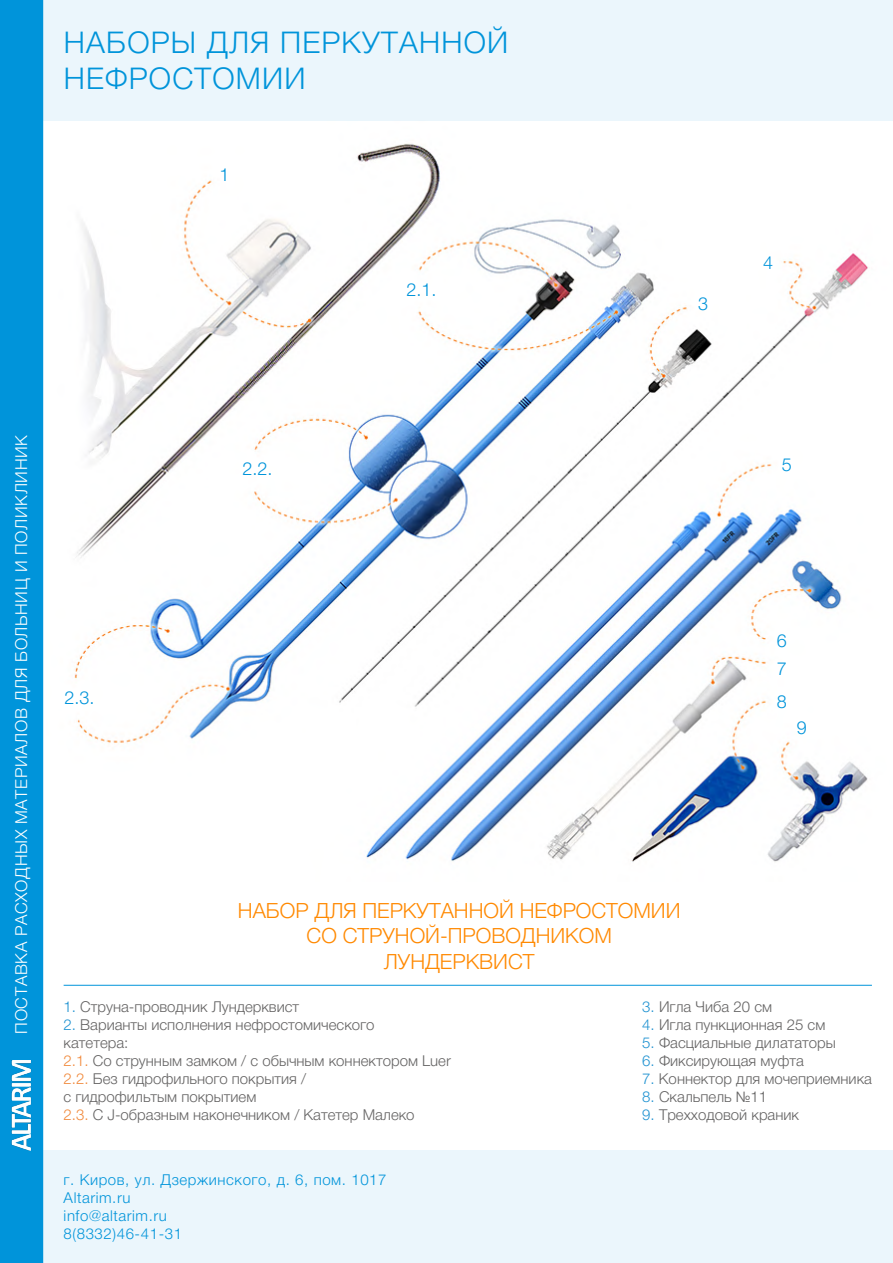
<style>
.page{position:relative;width:893px;height:1263px;background:#fff}
.page>*{position:absolute;margin:0;border:0;box-sizing:border-box;transform-origin:0 0}
.t1{font:300 30px/36px "Helvetica Neue Cyr";letter-spacing:.04em;color:#0094da}
.t2{font:300 21px/25.2px "Helvetica Neue Cyr";color:#ff8900;text-align:center}
.t3{font:300 18px/28.3px "Helvetica Neue Cyr";color:#0094da}
.t4{font:300 16.5px "Helvetica Neue Cyr";letter-spacing:.04em;color:#fff}
.t5{font:300 15px/18px "Helvetica Neue Cyr";color:#646363}
.t6{font:300 15px/18px "Helvetica Neue Cyr";letter-spacing:.04em;color:#0094da}
.s1{color:#1f92d1}
.s2{color:#f1893b}
</style>
<div class="page">
<img style="left:47px;top:120px;width:846px;height:742px">
<div style="left:43px;top:0;width:850px;height:120px;background:#ebf6fc"></div>
<div style="left:43px;top:1151px;width:850px;height:112px;background:#ebf6fc"></div>
<div style="left:0;top:0;width:43px;height:1263px;background:#0094da"></div>
<img style="left:11px;top:1060px;width:20px;height:91px">
<hr style="left:64px;top:985px;width:808px;height:1px;background:#0094da">
<h1 class="t1" style="left:64px;top:25px;width:446px">НАБОРЫ ДЛЯ ПЕРКУТАННОЙ<br>НЕФРОСТОМИИ</h1>
<p class="t3" style="left:220px;top:160px;width:12px">1</p>
<p class="t3" style="left:406px;top:275px;width:32px">2.1.</p>
<p class="t3" style="left:698px;top:290px;width:12px">3</p>
<p class="t3" style="left:763px;top:249px;width:12px">4</p>
<p class="t4" style="left:12px;top:1034px;width:600px;rotate:-90deg">ПОСТАВКА РАСХОДНЫХ МАТЕРИАЛОВ ДЛЯ БОЛЬНИЦ И ПОЛИКЛИНИК</p>
<p class="t3" style="left:65px;top:683px;width:32px">2.3.</p>
<p class="t3" style="left:242px;top:455px;width:32px">2.2.</p>
<h2 class="t2" style="left:238px;top:898px;width:444px">НАБОР ДЛЯ ПЕРКУТАННОЙ НЕФРОСТОМИИ<br>СО СТРУНОЙ-ПРОВОДНИКОМ<br>ЛУНДЕРКВИСТ</h2>
<p class="t3" style="left:782px;top:450px;width:12px">5</p>
<p class="t3" style="left:777px;top:627px;width:12px">6<br>7</p>
<p class="t3" style="left:777px;top:687px;width:12px">8</p>
<p class="t3" style="left:797px;top:713px;width:12px">9</p>
<p class="t5" style="left:64px;top:998px;width:237px"><span class="s1">1.</span> Струна-проводник Лундерквист</p>
<p class="t5" style="left:64px;top:1016px;width:389px"><span class="s1">2.</span> Варианты исполнения нефростомического<br>катетера:<br><span class="s2">2.1.</span> Со струнным замком / с обычным коннектором Luer <span class="s2">2.2.</span> Без гидрофильного покрытия /<br>с гидрофильтым покрытием<br><span class="s2">2.3.</span> С J-образным наконечником / Катетер Малеко</p>
<p class="t6" style="left:64px;top:1171px;width:324px">г. Киров, ул. Дзержинского, д. 6, пом. 1017<br>Altarim.ru<br>info@altarim.ru<br>8(8332)46-41-31</p>
<p class="t5" style="left:642px;top:998px;width:131px"><span class="s1">3.</span> Игла Чиба 20 см</p>
<p class="t5" style="left:642px;top:1016px;width:185px"><span class="s1">4.</span> Игла пункционная 25 см</p>
<p class="t5" style="left:642px;top:1034px;width:195px"><span class="s1">5.</span> Фасциальные дилататоры</p>
<p class="t5" style="left:642px;top:1052px;width:163px"><span class="s1">6.</span> Фиксирующая муфта</p>
<p class="t5" style="left:642px;top:1070px;width:231px"><span class="s1">7.</span> Коннектор для мочеприемника</p>
<p class="t5" style="left:642px;top:1088px;width:126px"><span class="s1">8.</span> Скальпель №11</p>
<p class="t5" style="left:642px;top:1106px;width:158px"><span class="s1">9.</span> Трехходовой краник</p>
</div>
